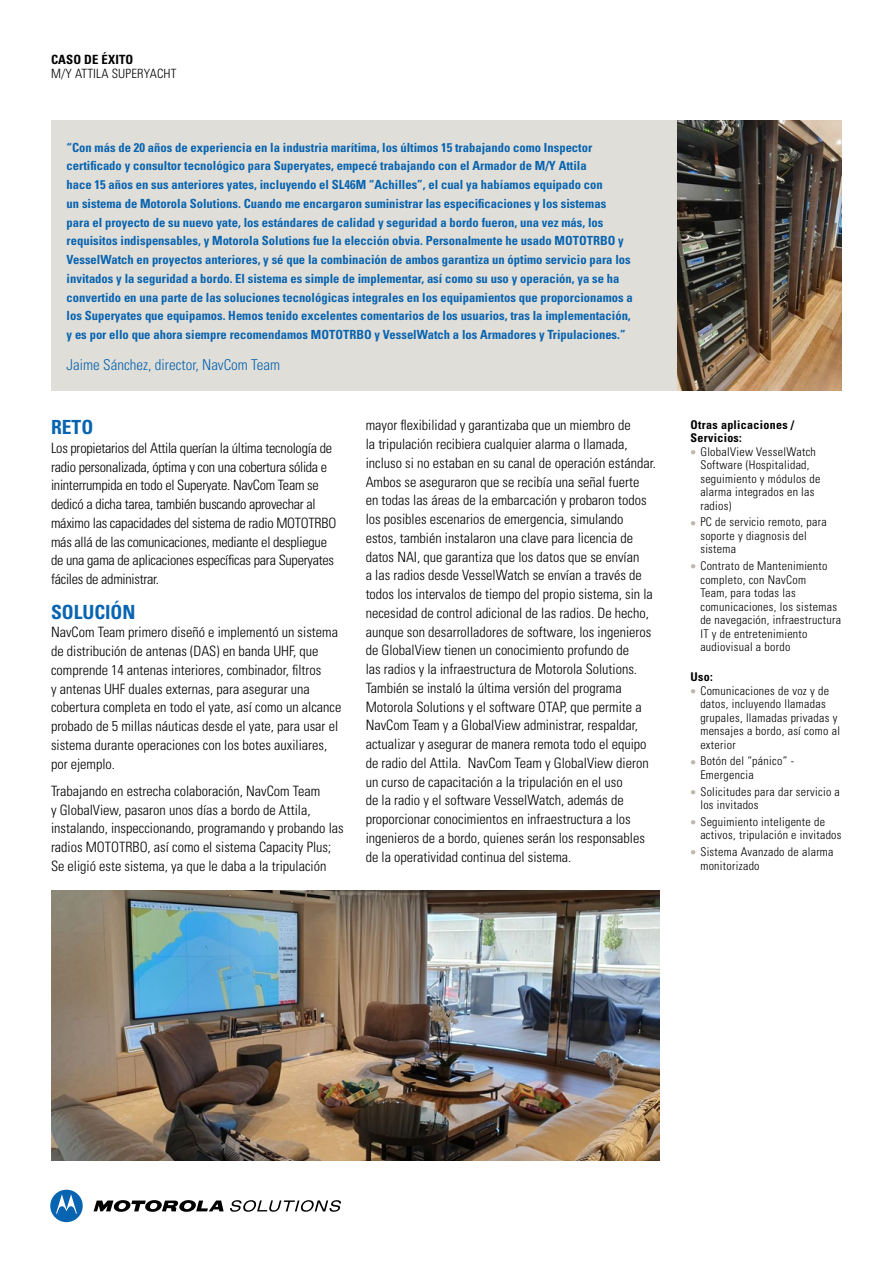
<style>
.page{position:relative;width:893px;height:1263px;background:#fff}
.page>*{position:absolute;margin:0;border:0;box-sizing:border-box;transform-origin:0 0}
.t1{font:700 condensed 19.5px "Univers LT Std";color:#0864b0}
.t2{font:300 condensed 15px "Univers LT Std";color:#0864b0}
.t3{font:300 condensed 14.25px/18.8px "Univers LT Std";color:#000}
.t4{font:300 condensed 14.25px/18.8px "Univers LT Std";letter-spacing:-.02em;color:#000}
.t5{font:300 condensed 12.75px "Univers LT Std";letter-spacing:.015em;color:#000}
.t6{font:700 condensed 12.75px "Univers LT Std";letter-spacing:.01em;color:#000}
.t7{font:700 condensed 12.6px/18.8px "Univers LT Std";color:#0864b0}
.t8{font:300 condensed 12px/13.5px "Univers LT Std";letter-spacing:.025em;color:#000}
.t9{font:700 condensed 12px/13.5px "Univers LT Std";letter-spacing:.025em;color:#000}
.s1{color:#bfb7ad}
</style>
<div class="page">
<img style="left:676px;top:120px;width:166px;height:270px">
<div style="left:51px;top:120px;width:625px;height:270px;background:#e0ded8"></div>
<img style="left:51px;top:891px;width:608px;height:270px">
<svg style="left:94px;top:1200px;width:130px;height:12px"></svg>
<svg style="left:50px;top:1190px;width:33px;height:32px"></svg>
<svg style="left:230px;top:1200px;width:111px;height:12px"></svg>
<p class="t6" style="left:51px;top:52px;width:84px">CASO DE ÉXITO</p>
<p class="t5" style="left:51px;top:65px;width:127px">M/Y ATTILA SUPERYACHT</p>
<p class="t7" style="left:67px;top:138px;width:568px">“Con más de 20 años de experiencia en la industria marítima, los últimos 15 trabajando como Inspector certificado y consultor tecnológico para Superyates, empecé trabajando con el Armador de M/Y Attila<br>hace 15 años en sus anteriores yates, incluyendo el SL46M “Achilles”, el cual ya habíamos equipado con<br>un sistema de Motorola Solutions. Cuando me encargaron suministrar las especificaciones y los sistemas<br>para el proyecto de su nuevo yate, los estándares de calidad y seguridad a bordo fueron, una vez más, los requisitos indispensables, y Motorola Solutions fue la elección obvia. Personalmente he usado MOTOTRBO y VesselWatch en proyectos anteriores, y sé que la combinación de ambos garantiza un óptimo servicio para los invitados y la seguridad a bordo. El sistema es simple de implementar, así como su uso y operación, ya se ha convertido en una parte de las soluciones tecnológicas integrales en los equipamientos que proporcionamos a los Superyates que equipamos. Hemos tenido excelentes comentarios de los usuarios, tras la implementación, y es por ello que ahora siempre recomendamos MOTOTRBO y VesselWatch a los Armadores y Tripulaciones.”</p>
<p class="t2" style="left:67px;top:355px;width:215px">Jaime Sánchez, director, NavCom Team</p>
<h1 class="t1" style="left:51px;top:415px;width:44px">RETO</h1>
<p class="t4" style="left:51px;top:438px;width:287px">Los propietarios del Attila querían la última tecnología de radio personalizada, óptima y con una cobertura sólida e ininterrumpida en todo el Superyate. NavCom Team se dedicó a dicha tarea, también buscando aprovechar al máximo las capacidades del sistema de radio MOTOTRBO más allá de las comunicaciones, mediante el despliegue de una gama de aplicaciones específicas para Superyates fáciles de administrar.</p>
<h1 class="t1" style="left:51px;top:600px;width:86px">SOLUCIÓN</h1>
<p class="t3" style="left:51px;top:623px;width:292px">NavCom Team primero diseñó e implementó un sistema de distribución de antenas (DAS) en banda UHF, que comprende 14 antenas interiores, combinador, filtros<br>y antenas UHF duales externas, para asegurar una cobertura completa en todo el yate, así como un alcance probado de 5 millas náuticas desde el yate, para usar el sistema durante operaciones con los botes auxiliares, por ejemplo.</p>
<p class="t3" style="left:51px;top:781px;width:294px">Trabajando en estrecha colaboración, NavCom Team<br>y GlobalView, pasaron unos días a bordo de Attila, instalando, inspeccionando, programando y probando las radios MOTOTRBO, así como el sistema Capacity Plus; Se eligió este sistema, ya que le daba a la tripulación</p>
<p class="t3" style="left:366px;top:416px;width:292px">mayor flexibilidad y garantizaba que un miembro de<br>la tripulación recibiera cualquier alarma o llamada, incluso si no estaban en su canal de operación estándar.<br>Ambos se aseguraron que se recibía una señal fuerte<br>en todas las áreas de la embarcación y probaron todos los posibles escenarios de emergencia, simulando estos, también instalaron una clave para licencia de datos NAI, que garantiza que los datos que se envían<br>a las radios desde VesselWatch se envían a través de todos los intervalos de tiempo del propio sistema, sin la necesidad de control adicional de las radios. De hecho, aunque son desarrolladores de software, los ingenieros de GlobalView tienen un conocimiento profundo de<br>las radios y la infraestructura de Motorola Solutions.<br>También se instaló la última versión del programa Motorola Solutions y el software OTAP, que permite a NavCom Team y a GlobalView administrar, respaldar, actualizar y asegurar de manera remota todo el equipo de radio del Attila. NavCom Team y GlobalView dieron un curso de capacitación a la tripulación en el uso<br>de la radio y el software VesselWatch, además de proporcionar conocimientos en infraestructura a los ingenieros de a bordo, quienes serán los responsables de la operatividad continua del sistema.</p>
<p class="t9" style="left:691px;top:418px;width:105px">Otras aplicaciones /<br>Servicios:</p>
<p class="t8" style="left:700px;top:445px;width:122px;text-indent:-10px"><span class="s1">●</span> GlobalView VesselWatch<br>Software (Hospitalidad, seguimiento y módulos de alarma integrados en las radios)</p>
<p class="t8" style="left:700px;top:515px;width:128px;text-indent:-10px"><span class="s1">●</span> PC de servicio remoto, para soporte y diagnosis del sistema</p>
<p class="t8" style="left:700px;top:559px;width:142px;text-indent:-10px"><span class="s1">●</span> Contrato de Mantenimiento completo, con NavCom<br>Team, para todas las comunicaciones, los sistemas de navegación, infraestructura<br>IT y de entretenimiento audiovisual a bordo</p>
<p class="t9" style="left:691px;top:670px;width:24px">Uso:</p>
<p class="t8" style="left:700px;top:684px;width:141px;text-indent:-10px"><span class="s1">●</span> Comunicaciones de voz y de datos, incluyendo llamadas grupales, llamadas privadas y mensajes a bordo, así como al exterior</p>
<p class="t8" style="left:700px;top:754px;width:95px;text-indent:-10px"><span class="s1">●</span> Botón del “pánico” -<br>Emergencia</p>
<p class="t8" style="left:700px;top:785px;width:141px;text-indent:-10px"><span class="s1">●</span> Solicitudes para dar servicio a los invitados</p>
<p class="t8" style="left:700px;top:815px;width:143px;text-indent:-10px"><span class="s1">●</span> Seguimiento inteligente de activos, tripulación e invitados</p>
<p class="t8" style="left:700px;top:845px;width:135px;text-indent:-10px"><span class="s1">●</span> Sistema Avanzado de alarma monitorizado</p>
</div>
